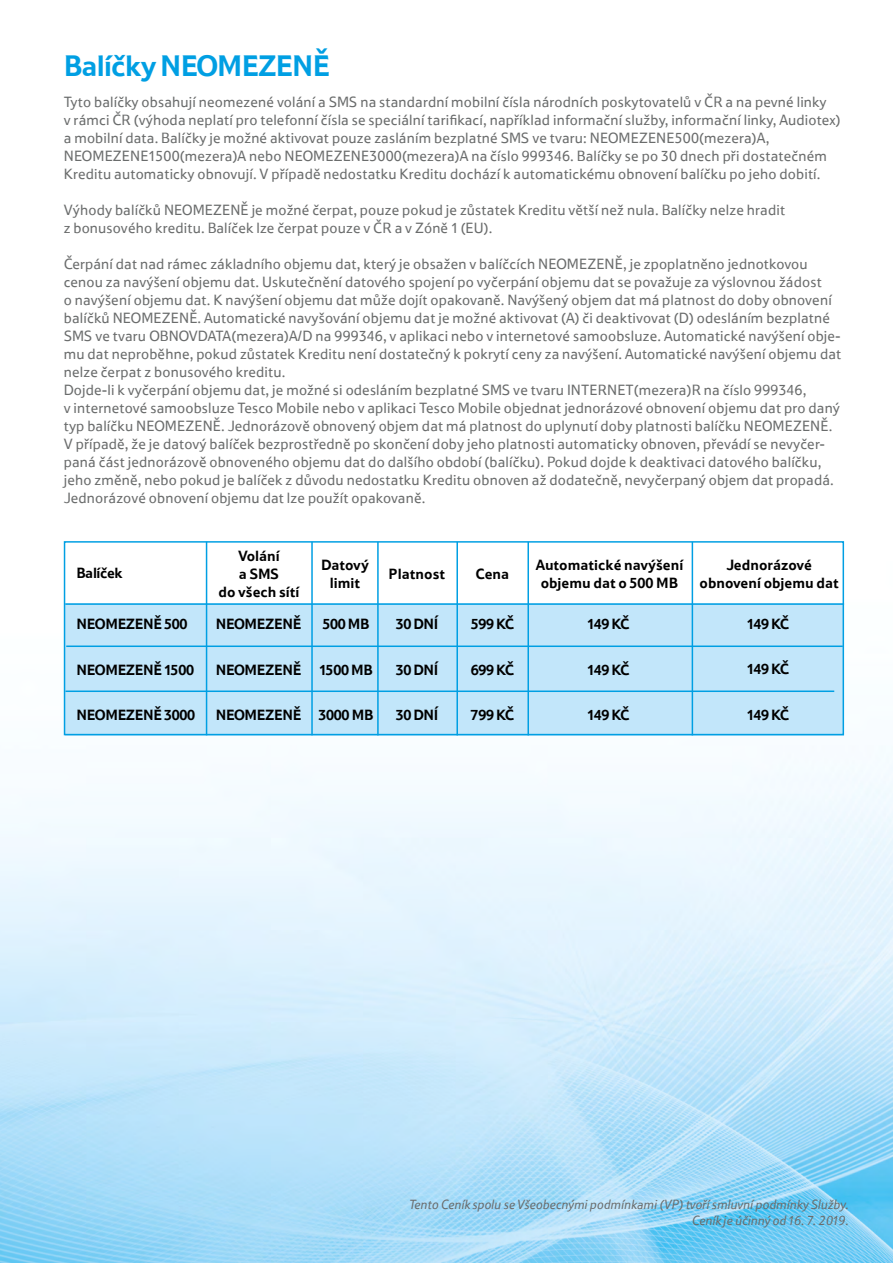
<style>
.page{position:relative;width:893px;height:1263px;background:#fff}
.page>*{position:absolute;margin:0;border:0;box-sizing:border-box;transform-origin:0 0}
.t1{font:700 30px "Tesco OT";letter-spacing:-.025em;color:#009fe3}
.t2{font:15px/18px "Tesco OT";letter-spacing:.01em;color:#6a6c6c}
.t3{font:700 15px "Tesco OT";letter-spacing:-.02em;color:#000}
.t4{font:700 15px/18px "Tesco OT";color:#000;text-align:center}
.t5{font:italic 13.5px/16.2px "Tesco OT";color:#6a6c6c;text-align:right}
</style>
<div class="page">
<img style="left:0;top:541px;width:893px;height:722px">
<div style="left:65px;top:603px;width:779px;height:132px;background:#c2e6fa"></div>
<div style="left:64px;top:541px;width:780px;height:194px;border:2px solid #009fe3"></div>
<hr style="left:65px;top:603px;width:779px;height:2px;background:#009fe3">
<hr style="left:311px;top:542px;width:2px;height:193px;background:#009fe3">
<hr style="left:377px;top:542px;width:2px;height:193px;background:#009fe3">
<hr style="left:456px;top:542px;width:2px;height:193px;background:#009fe3">
<hr style="left:527px;top:542px;width:2px;height:193px;background:#009fe3">
<hr style="left:692px;top:542px;width:1px;height:193px;background:#009fe3">
<hr style="left:206px;top:542px;width:1px;height:193px;background:#009fe3">
<hr style="left:66px;top:645px;width:777px;height:2px;background:#009fe3">
<hr style="left:65px;top:690px;width:769px;height:2px;background:#009fe3">
<h1 class="t1" style="left:64px;top:46px;width:268px">Balíčky NEOMEZENĚ</h1>
<p class="t2" style="left:64px;top:92px;width:778px">Tyto balíčky obsahují neomezené volání a SMS na standardní mobilní čísla národních poskytovatelů v ČR a na pevné linky<br>v rámci ČR (výhoda neplatí pro telefonní čísla se speciální tarifikací, například informační služby, informační linky, Audiotex) a mobilní data. Balíčky je možné aktivovat pouze zasláním bezplatné SMS ve tvaru: NEOMEZENE500(mezera)A, NEOMEZENE1500(mezera)A nebo NEOMEZENE3000(mezera)A na číslo 999346. Balíčky se po 30 dnech při dostatečném Kreditu automaticky obnovují. V případě nedostatku Kreditu dochází k automatickému obnovení balíčku po jeho dobití.</p>
<p class="t2" style="left:64px;top:200px;width:723px">Výhody balíčků NEOMEZENĚ je možné čerpat, pouze pokud je zůstatek Kreditu větší než nula. Balíčky nelze hradit z bonusového kreditu. Balíček lze čerpat pouze v ČR a v Zóně 1 (EU).</p>
<p class="t2" style="left:64px;top:254px;width:779px">Čerpání dat nad rámec základního objemu dat, který je obsažen v balíčcích NEOMEZENĚ, je zpoplatněno jednotkovou cenou za navýšení objemu dat. Uskutečnění datového spojení po vyčerpání objemu dat se považuje za výslovnou žádost<br>o navýšení objemu dat. K navýšení objemu dat může dojít opakovaně. Navýšený objem dat má platnost do doby obnovení balíčků NEOMEZENĚ. Automatické navyšování objemu dat je možné aktivovat (A) či deaktivovat (D) odesláním bezplatné SMS ve tvaru OBNOVDATA(mezera)A/D na 999346, v aplikaci nebo v internetové samoobsluze. Automatické navýšení obje&shy;mu dat neproběhne, pokud zůstatek Kreditu není dostatečný k pokrytí ceny za navýšení. Automatické navýšení objemu dat nelze čerpat z bonusového kreditu.<br>Dojde-li k vyčerpání objemu dat, je možné si odesláním bezplatné SMS ve tvaru INTERNET(mezera)R na číslo 999346,<br>v internetové samoobsluze Tesco Mobile nebo v aplikaci Tesco Mobile objednat jednorázové obnovení objemu dat pro daný typ balíčku NEOMEZENĚ. Jednorázově obnovený objem dat má platnost do uplynutí doby platnosti balíčku NEOMEZENĚ.<br>V případě, že je datový balíček bezprostředně po skončení doby jeho platnosti automaticky obnoven, převádí se nevyčer&shy;paná část jednorázově obnoveného objemu dat do dalšího období (balíčku). Pokud dojde k deaktivaci datového balíčku, jeho změně, nebo pokud je balíček z důvodu nedostatku Kreditu obnoven až dodatečně, nevyčerpaný objem dat propadá.<br>Jednorázové obnovení objemu dat lze použít opakovaně.</p>
<p class="t3" style="left:77px;top:563px;width:48px">Balíček</p>
<p class="t3" style="left:77px;top:614px;width:112px">NEOMEZENĚ 500</p>
<p class="t3" style="left:77px;top:660px;width:119px">NEOMEZENĚ 1500</p>
<p class="t3" style="left:77px;top:705px;width:120px">NEOMEZENĚ 3000</p>
<p class="t4" style="left:218px;top:546px;width:83px">Volání<br>a SMS<br>do všech sítí</p>
<p class="t4" style="left:321px;top:555px;width:49px">Datový limit</p>
<p class="t4" style="left:389px;top:564px;width:58px">Platnost</p>
<p class="t3" style="left:475px;top:564px;width:35px">Cena</p>
<p class="t4" style="left:536px;top:555px;width:149px">Automatické navýšení objemu dat o 500 MB</p>
<p class="t4" style="left:699px;top:555px;width:141px">Jednorázové obnovení objemu dat</p>
<p class="t3" style="left:216px;top:614px;width:87px">NEOMEZENĚ</p>
<p class="t3" style="left:216px;top:660px;width:87px">NEOMEZENĚ</p>
<p class="t3" style="left:216px;top:705px;width:87px">NEOMEZENĚ</p>
<p class="t3" style="left:322px;top:614px;width:49px">500 MB</p>
<p class="t3" style="left:319px;top:660px;width:55px">1500 MB</p>
<p class="t3" style="left:319px;top:705px;width:57px">3000 MB</p>
<p class="t3" style="left:396px;top:614px;width:44px">30 DNÍ</p>
<p class="t3" style="left:396px;top:660px;width:44px">30 DNÍ</p>
<p class="t3" style="left:396px;top:705px;width:44px">30 DNÍ</p>
<p class="t3" style="left:471px;top:614px;width:45px">599 KČ</p>
<p class="t3" style="left:471px;top:660px;width:45px">699 KČ</p>
<p class="t3" style="left:471px;top:705px;width:45px">799 KČ</p>
<p class="t3" style="left:587px;top:614px;width:44px">149 KČ</p>
<p class="t3" style="left:587px;top:660px;width:44px">149 KČ</p>
<p class="t3" style="left:587px;top:705px;width:44px">149 KČ</p>
<p class="t3" style="left:747px;top:614px;width:44px">149 KČ</p>
<p class="t3" style="left:747px;top:660px;width:44px">149 KČ</p>
<p class="t3" style="left:747px;top:705px;width:44px">149 KČ</p>
<p class="t5" style="left:409px;top:1196px;width:441px">Tento Ceník spolu se Všeobecnými podmínkami (VP) tvoří smluvní podmínky Služby.<br>Ceník je účinný od 16. 7. 2019.</p>
</div>
